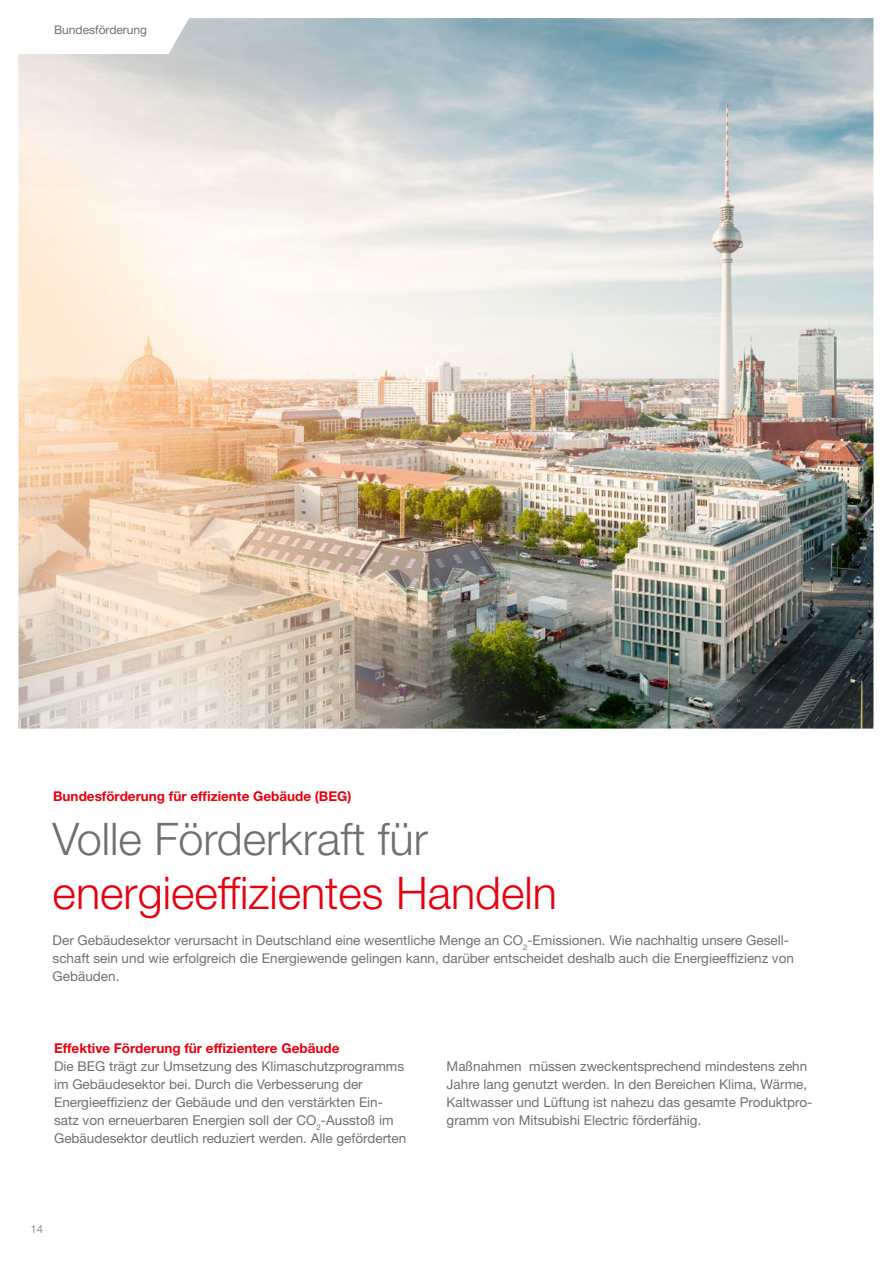
<style>
.page{position:relative;width:893px;height:1263px;background:#fff}
.page>*{position:absolute;margin:0;border:0;box-sizing:border-box;transform-origin:0 0}
.t1{font:300 45px "Helvetica Neue LT Pro";color:#e7000e}
.t2{font:300 45px "Helvetica Neue LT Pro";color:#6f7070}
.t3{font:13.5px/18px "Helvetica Neue LT Pro";color:#6f7070}
.t4{font:700 13.5px "Helvetica Neue LT Pro";color:#e7000e}
.t5{font:12px "Helvetica Neue LT Pro";color:#6f7070}
.t6{font:300 11.25px "Helvetica Neue LT Pro";color:#6f7070}
</style>
<div class="page">
<img style="left:18px;top:18px;width:855px;height:711px">
<svg style="left:18px;top:18px;width:172px;height:36px"></svg>
<p class="t5" style="left:54px;top:23px;width:95px">Bundesförderung</p>
<p class="t4" style="left:53px;top:788px;width:300px">Bundesförderung für effiziente Gebäude (BEG)</p>
<h1 class="t2" style="left:53px;top:811px;width:377px">Volle Förderkraft für</h1>
<h1 class="t1" style="left:53px;top:865px;width:506px">energieeffizientes Handeln</h1>
<p class="t3" style="left:53px;top:931px;width:743px">Der Gebäudesektor verursacht in Deutschland eine wesentliche Menge an CO<sub>2</sub>-Emissionen. Wie nachhaltig unsere Gesell&shy;schaft sein und wie erfolgreich die Energiewende gelingen kann, darüber entscheidet deshalb auch die Energieeffizienz von<br>Gebäuden.</p>
<p class="t4" style="left:54px;top:1040px;width:287px">Effektive Förderung für effizientere Gebäude</p>
<p class="t3" style="left:54px;top:1057px;width:354px">Die BEG trägt zur Umsetzung des Klimaschutzprogramms im Gebäudesektor bei. Durch die Verbesserung der Energieeffizienz der Gebäude und den verstärkten Ein&shy;satz von erneuerbaren Energien soll der CO<sub>2</sub>-Ausstoß im Gebäudesektor deutlich reduziert werden. Alle geförderten</p>
<p class="t3" style="left:447px;top:1057px;width:367px">Maßnahmen müssen zweckentsprechend mindestens zehn Jahre lang genutzt werden. In den Bereichen Klima, Wärme, Kaltwasser und Lüftung ist nahezu das gesamte Produktpro&shy;gramm von Mitsubishi Electric förderfähig.</p>
<p class="t6" style="left:30px;top:1222px;width:14px">14</p>
</div>
